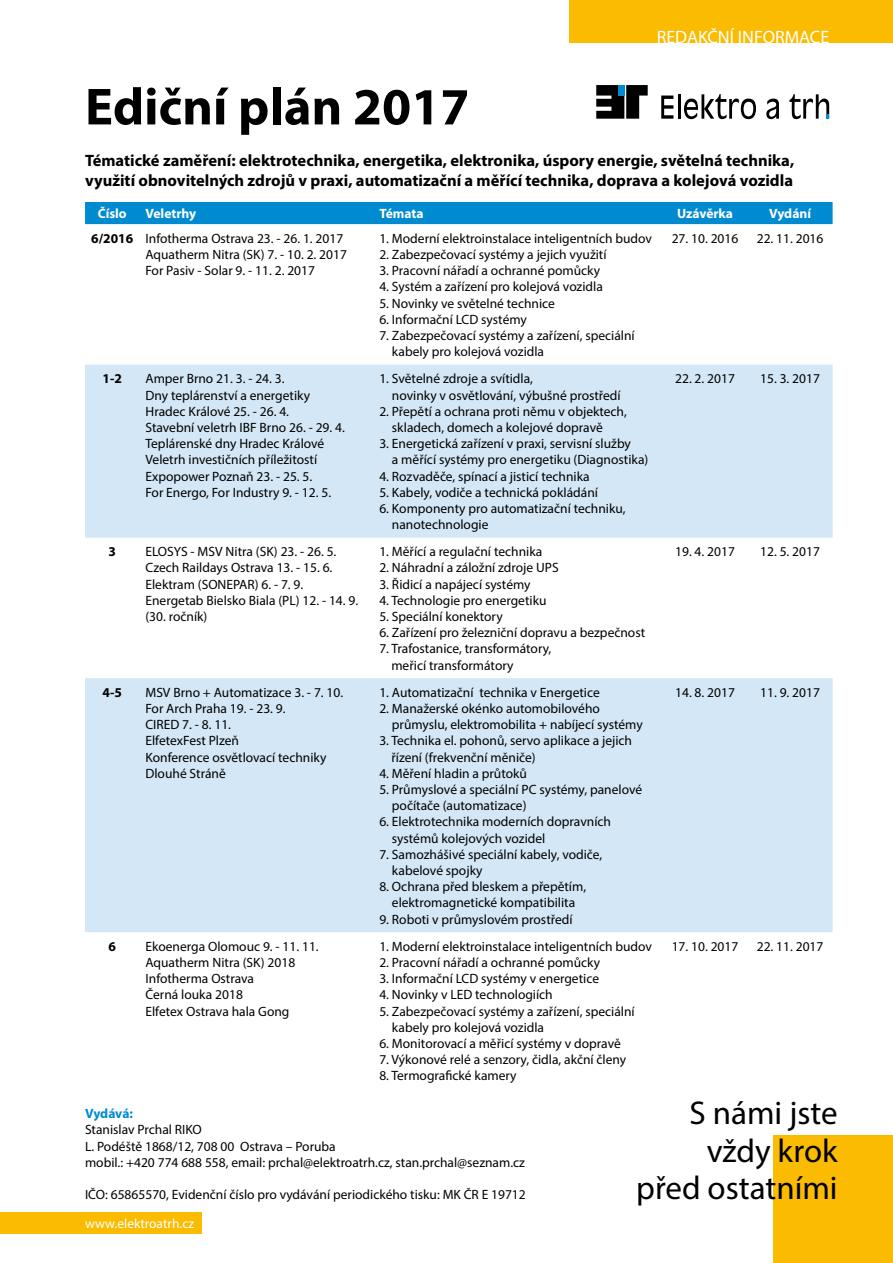
<style>
.page{position:relative;width:893px;height:1263px;background:#fff}
.page>*{position:absolute;margin:0;border:0;box-sizing:border-box;transform-origin:0 0}
.t1{font:700 52.5px "Myriad Pro";color:#000}
.t2{font:33px/37.5px "Myriad Pro";color:#000;text-align:right}
.t3{font:18px "Myriad Pro";color:#fff}
.t4{font:700 16.5px/19.8px "Myriad Pro";color:#000}
.t5{font:13.5px/16.2px "Myriad Pro";color:#000}
.t6{font:700 13.5px "Myriad Pro";color:#fff}
.t7{font:13.5px "Myriad Pro";color:#fff}
.t8{font:700 13.5px "Myriad Pro";color:#000}
.t9{font:700 13.5px "Myriad Pro";letter-spacing:-.01em;color:#008bd0}
.s1{font-weight:700}
</style>
<div class="page">
<div style="left:0;top:1212px;width:201px;height:21px;background:#fabb00"></div>
<div style="left:570px;top:0;width:323px;height:43px;background:#fabb00"></div>
<div style="left:774px;top:1135px;width:119px;height:128px;background:#fabb00"></div>
<svg style="left:596px;top:85px;width:52px;height:34px"></svg>
<svg style="left:661px;top:96px;width:12px;height:23px"></svg>
<hr style="left:678px;top:94px;width:2px;height:25px;background:#000">
<svg style="left:684px;top:94px;width:72px;height:25px"></svg>
<svg style="left:766px;top:99px;width:13px;height:20px"></svg>
<svg style="left:789px;top:94px;width:40px;height:25px"></svg>
<div style="left:85px;top:202px;width:748px;height:22px;background:#008bd0"></div>
<svg style="left:85px;top:365px;width:748px;height:567px;fill:#d4e7f6"></svg>
<h3 class="t3" style="left:657px;top:26px;width:174px">REDAKČNÍ INFORMACE</h3>
<h1 class="t1" style="left:85px;top:72px;width:386px">Ediční plán 2017</h1>
<p class="t4" style="left:85px;top:150px;width:711px">Tématické zaměření: elektrotechnika, energetika, elektronika, úspory energie, světelná technika, využití obnovitelných zdrojů v praxi, automatizační a měřící technika, doprava a kolejová vozidla</p>
<p class="t6" style="left:98px;top:205px;width:31px">Číslo</p>
<p class="t6" style="left:145px;top:205px;width:52px">Veletrhy</p>
<p class="t6" style="left:379px;top:205px;width:46px">Témata</p>
<p class="t6" style="left:677px;top:205px;width:58px">Uzávěrka</p>
<p class="t6" style="left:769px;top:205px;width:44px">Vydání</p>
<p class="t5" style="left:145px;top:230px;width:203px;text-indent:-54px"><span class="s1">6/2016</span> Infotherma Ostrava 23. - 26. 1. 2017<br>Aquatherm Nitra (SK) 7. - 10. 2. 2017<br>For Pasiv - Solar 9. - 11. 2. 2017</p>
<p class="t5" style="left:379px;top:230px;width:274px">1. Moderní elektroinstalace inteligentních budov</p>
<p class="t5" style="left:672px;top:230px;width:68px">27. 10. 2016</p>
<p class="t5" style="left:757px;top:230px;width:68px">22. 11. 2016</p>
<p class="t5" style="left:379px;top:246px;width:229px">2. Zabezpečovací systémy a jejich využití</p>
<p class="t5" style="left:379px;top:262px;width:222px">3. Pracovní nářadí a ochranné pomůcky</p>
<p class="t5" style="left:379px;top:278px;width:225px">4. Systém a zařízení pro kolejová vozidla</p>
<p class="t5" style="left:379px;top:295px;width:177px">5. Novinky ve světelné technice</p>
<p class="t5" style="left:379px;top:311px;width:149px">6. Informační LCD systémy</p>
<p class="t5" style="left:392px;top:327px;width:244px;text-indent:-13px">7. Zabezpečovací systémy a zařízení, speciální kabely pro kolejová vozidla</p>
<p class="t8" style="left:103px;top:370px;width:21px">1-2</p>
<p class="t5" style="left:145px;top:370px;width:201px">Amper Brno 21. 3. - 24. 3.<br>Dny teplárenství a energetiky<br>Hradec Králové 25. - 26. 4.<br>Stavební veletrh IBF Brno 26. - 29. 4.<br>Teplárenské dny Hradec Králové<br>Veletrh investičních příležitostí<br>Expopower Poznaň 23. - 25. 5.<br>For Energo, For Industry 9. - 12. 5.</p>
<p class="t5" style="left:392px;top:370px;width:230px;text-indent:-13px">1. Světelné zdroje a svítidla,<br>novinky v osvětlování, výbušné prostředí</p>
<p class="t5" style="left:392px;top:403px;width:236px;text-indent:-13px">2. Přepětí a ochrana proti němu v objektech, skladech, domech a kolejové dopravě</p>
<p class="t5" style="left:392px;top:435px;width:258px;text-indent:-13px">3. Energetická zařízení v praxi, servisní služby<br>a měřící systémy pro energetiku (Diagnostika)</p>
<p class="t5" style="left:379px;top:468px;width:212px">4. Rozvaděče, spínací a jisticí technika</p>
<p class="t5" style="left:379px;top:484px;width:220px">5. Kabely, vodiče a technická pokládání</p>
<p class="t5" style="left:392px;top:500px;width:235px;text-indent:-13px">6. Komponenty pro automatizační techniku, nanotechnologie</p>
<p class="t8" style="left:109px;top:543px;width:9px">3</p>
<p class="t5" style="left:145px;top:543px;width:214px">ELOSYS - MSV Nitra (SK) 23. - 26. 5.<br>Czech Raildays Ostrava 13. - 15. 6.<br>Elektram (SONEPAR) 6. - 7. 9.<br>Energetab Bielsko Biala (PL) 12. - 14. 9. (30. ročník)</p>
<p class="t5" style="left:379px;top:543px;width:165px">1. Měřící a regulační technika</p>
<p class="t5" style="left:379px;top:560px;width:181px">2. Náhradní a záložní zdroje UPS</p>
<p class="t5" style="left:379px;top:576px;width:153px">3. Řidicí a napájecí systémy</p>
<p class="t5" style="left:379px;top:592px;width:169px">4. Technologie pro energetiku</p>
<p class="t5" style="left:379px;top:608px;width:125px">5. Speciální konektory</p>
<p class="t5" style="left:379px;top:624px;width:267px">6. Zařízení pro železniční dopravu a bezpečnost</p>
<p class="t5" style="left:391px;top:641px;width:162px;text-indent:-12px">7. Trafostanice, transformátory, meřicí transformátory</p>
<p class="t8" style="left:103px;top:683px;width:21px">4-5</p>
<p class="t5" style="left:145px;top:684px;width:199px">MSV Brno + Automatizace 3. - 7. 10.<br>For Arch Praha 19. - 23. 9.<br>CIRED 7. - 8. 11.<br>ElfetexFest Plzeň<br>Konference osvětlovací techniky<br>Dlouhé Stráně</p>
<p class="t5" style="left:379px;top:684px;width:222px">1. Automatizační technika v Energetice</p>
<p class="t5" style="left:392px;top:700px;width:252px;text-indent:-13px">2. Manažerské okénko automobilového průmyslu, elektromobilita + nabíjecí systémy</p>
<p class="t5" style="left:391px;top:732px;width:242px;text-indent:-12px">3. Technika el. pohonů, servo aplikace a jejich řízení (frekvenční měniče)</p>
<p class="t5" style="left:379px;top:765px;width:149px">4. Měření hladin a průtoků</p>
<p class="t5" style="left:392px;top:781px;width:252px;text-indent:-13px">5. Průmyslové a speciální PC systémy, panelové počítače (automatizace)</p>
<p class="t5" style="left:392px;top:813px;width:221px;text-indent:-13px">6. Elektrotechnika moderních dopravních systémů kolejových vozidel</p>
<p class="t5" style="left:392px;top:846px;width:212px;text-indent:-13px">7. Samozhášivé speciální kabely, vodiče, kabelové spojky</p>
<p class="t5" style="left:379px;top:878px;width:208px;text-align:center">8. Ochrana před bleskem a přepětím, elektromagnetické kompatibilita</p>
<p class="t5" style="left:379px;top:911px;width:195px">9. Roboti v průmyslovém prostředí</p>
<p class="t8" style="left:109px;top:937px;width:9px">6</p>
<p class="t5" style="left:145px;top:938px;width:175px">Ekoenerga Olomouc 9. - 11. 11.<br>Aquatherm Nitra (SK) 2018<br>Infotherma Ostrava<br>Černá louka 2018<br>Elfetex Ostrava hala Gong</p>
<p class="t5" style="left:379px;top:938px;width:274px">1. Moderní elektroinstalace inteligentních budov</p>
<p class="t5" style="left:379px;top:954px;width:222px">2. Pracovní nářadí a ochranné pomůcky</p>
<p class="t5" style="left:379px;top:970px;width:221px">3. Informační LCD systémy v energetice</p>
<p class="t5" style="left:379px;top:986px;width:175px">4. Novinky v LED technologiích</p>
<p class="t5" style="left:392px;top:1003px;width:244px;text-indent:-13px">5. Zabezpečovací systémy a zařízení, speciální kabely pro kolejová vozidla</p>
<p class="t5" style="left:379px;top:1035px;width:243px">6. Monitorovací a měřicí systémy v dopravě</p>
<p class="t5" style="left:379px;top:1051px;width:248px">7. Výkonové relé a senzory, čidla, akční členy</p>
<p class="t5" style="left:379px;top:1067px;width:139px">8. Termografické kamery</p>
<p class="t5" style="left:675px;top:370px;width:61px">22. 2. 2017</p>
<p class="t5" style="left:760px;top:370px;width:61px">15. 3. 2017</p>
<p class="t5" style="left:675px;top:543px;width:61px">19. 4. 2017</p>
<p class="t5" style="left:760px;top:543px;width:61px">12. 5. 2017</p>
<p class="t5" style="left:675px;top:684px;width:61px">14. 8. 2017</p>
<p class="t5" style="left:760px;top:684px;width:61px">11. 9. 2017</p>
<p class="t5" style="left:672px;top:938px;width:68px">17. 10. 2017</p>
<p class="t5" style="left:757px;top:938px;width:68px">22. 11. 2017</p>
<p class="t9" style="left:85px;top:1105px;width:49px">Vydává:</p>
<p class="t5" style="left:85px;top:1121px;width:441px">Stanislav Prchal RIKO<br>L. Podéště 1868/12, 708 00 Ostrava – Poruba<br>mobil.: +420 774 688 558, email: prchal@elektroatrh.cz, stan.prchal@seznam.cz</p>
<p class="t5" style="left:85px;top:1186px;width:442px">IČO: 65865570, Evidenční číslo pro vydávání periodického tisku: MK ČR E 19712</p>
<p class="t7" style="left:85px;top:1215px;width:111px">www.elektroatrh.cz</p>
<h2 class="t2" style="left:636px;top:1094px;width:203px">S námi jste vždy krok před ostatními</h2>
</div>
